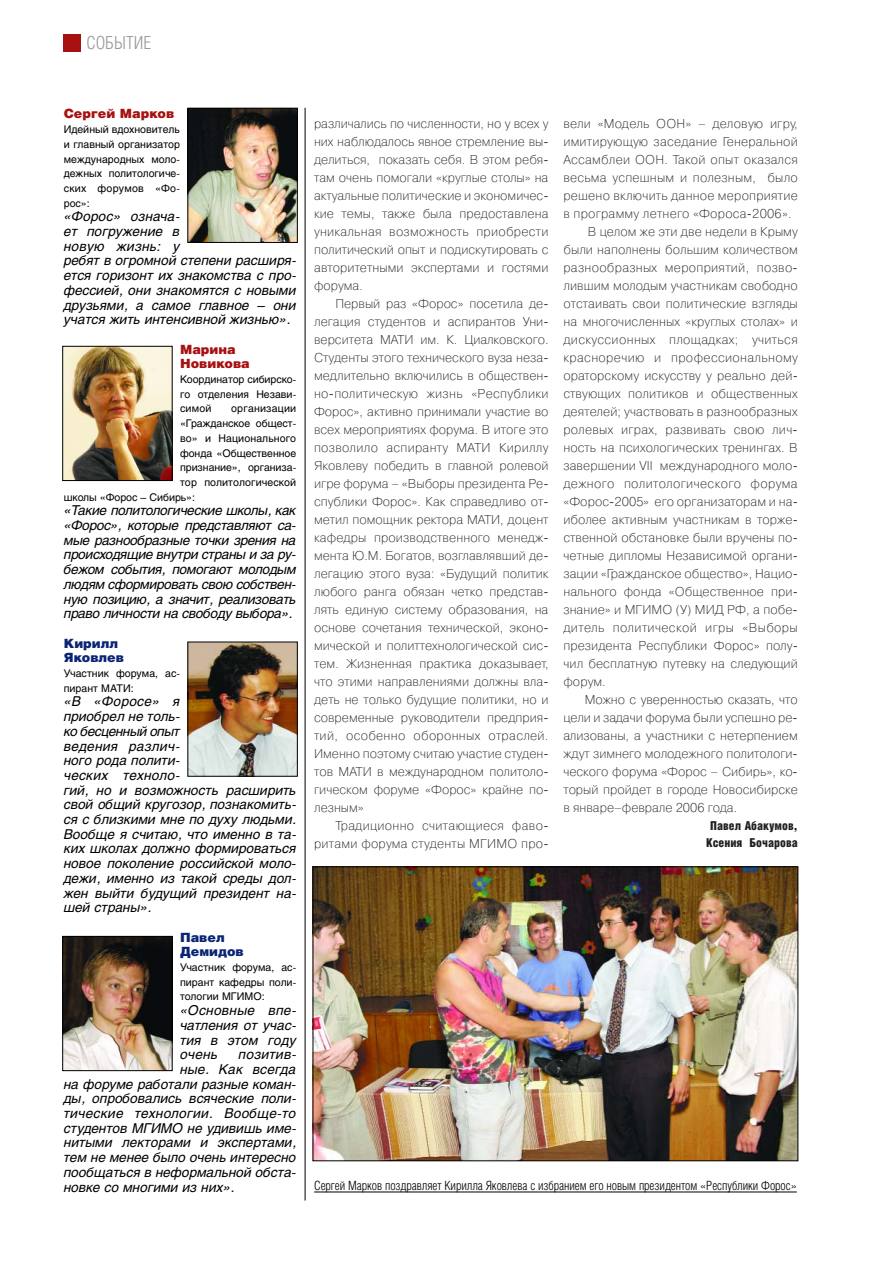
<style>
.page{position:relative;width:893px;height:1263px;background:#fff}
.page>*{position:absolute;margin:0;border:0;box-sizing:border-box;transform-origin:0 0}
.t1{font:300 18px "Helios Cond";color:#999}
.t2{font:italic 13.5px/14.7px "Helios";color:#000}
.t3{font:italic 13.5px "Helios";letter-spacing:.02em;color:#000}
.t4{font:italic 13.5px "Helios";letter-spacing:.025em;color:#000}
.t5{font:12.75px/18px "Pragmatica Light C";letter-spacing:.005em;color:#231f20;text-align:justify}
.t6{font:12.75px "Pragmatica Light C";letter-spacing:.03em;color:#231f20}
.t7{font:300 12.75px "Helios Cond";letter-spacing:-.005em;color:#000}
.t8{font:900 12.75px/14.7px "Helios";color:#a71111}
.t9{font:900 12.75px/14.7px "Helios";color:#0b2574}
.t10{font:900 12.3px/18px "Helios Cond";color:#231f20;text-align:center}
.t11{font:10.5px/14.7px "Helios";color:#000;text-align:justify}
</style>
<div class="page">
<div style="left:63px;top:34px;width:17px;height:17px;background:#a71111"></div>
<img style="left:189px;top:110px;width:107px;height:131px">
<div style="left:187px;top:108px;width:111px;height:135px;border:1px solid #000"></div>
<img style="left:64px;top:348px;width:106px;height:131px">
<div style="left:62px;top:346px;width:110px;height:135px;border:1px solid #000"></div>
<img style="left:189px;top:644px;width:107px;height:131px">
<div style="left:187px;top:642px;width:111px;height:135px;border:1px solid #000"></div>
<img style="left:64px;top:938px;width:106px;height:131px">
<div style="left:62px;top:936px;width:110px;height:135px;border:1px solid #000"></div>
<hr style="left:305px;top:108px;width:1px;height:1093px;background:#000">
<img style="left:314px;top:868px;width:482px;height:291px">
<div style="left:312px;top:866px;width:486px;height:295px;border:1px solid #000"></div>
<hr style="left:314px;top:1192px;width:482px;height:1px;background:#000">
<h1 class="t1" style="left:86px;top:37px;width:66px">СОБЫТИЕ</h1>
<p class="t8" style="left:64px;top:108px;width:112px">Сергей Марков</p>
<p class="t11" style="left:64px;top:123px;width:118px">Идейный вдохновитель и главный организатор международных моло&shy;дежных политологиче&shy;ских форумов «Фо&shy;рос»:</p>
<p class="t2" style="left:64px;top:211px;width:234px">«Форос» означа-<br>ет погружение в<br>новую жизнь: у<br>ребят в огромной степени расширя&shy;ется горизонт их знакомства с про&shy;фессией, они знакомятся с новыми друзьями, а самое главное – они учатся жить интенсивной жизнью».</p>
<p class="t8" style="left:180px;top:343px;width:71px">Марина<br>Новикова</p>
<p class="t11" style="left:180px;top:373px;width:118px">Координатор сибирско&shy;го отделения Незави&shy;симой</p>
<p class="t5" style="left:563px;top:115px;width:236px">вели «Модель ООН» – деловую игру,</p>
<p class="t5" style="left:563px;top:133px;width:236px">имитирующую заседание Генеральной</p>
<p class="t5" style="left:563px;top:151px;width:236px">Ассамблеи ООН. Такой опыт оказался</p>
<p class="t5" style="left:563px;top:169px;width:236px">весьма успешным и полезным, было</p>
<p class="t5" style="left:563px;top:187px;width:236px">решено включить данное мероприятие</p>
<p class="t5" style="left:563px;top:205px;width:230px">в программу летнего «Фороса-2006».</p>
<p class="t5" style="left:588px;top:223px;width:211px">В целом же эти две недели в Крыму</p>
<p class="t5" style="left:563px;top:241px;width:236px">были наполнены большим количеством</p>
<p class="t5" style="left:563px;top:259px;width:236px">разнообразных мероприятий, позво-</p>
<p class="t5" style="left:563px;top:277px;width:236px">лившим молодым участникам свободно</p>
<p class="t5" style="left:563px;top:295px;width:236px">отстаивать свои политические взгляды</p>
<p class="t5" style="left:563px;top:313px;width:236px">на многочисленных «круглых столах» и</p>
<p class="t6" style="left:563px;top:333px;width:236px">дискуссионных площадках; учиться</p>
<p class="t6" style="left:563px;top:351px;width:236px">красноречию и профессиональному</p>
<p class="t5" style="left:563px;top:367px;width:236px">ораторскому искусству у реально дей-</p>
<p class="t5" style="left:563px;top:385px;width:236px">ствующих политиков и общественных</p>
<p class="t5" style="left:563px;top:403px;width:236px">деятелей; участвовать в разнообразных</p>
<p class="t5" style="left:563px;top:421px;width:236px">ролевых играх, развивать свою лич-</p>
<p class="t5" style="left:563px;top:439px;width:236px">ность на психологических тренингах. В</p>
<p class="t5" style="left:563px;top:457px;width:236px">завершении VII международного моло-</p>
<p class="t6" style="left:563px;top:477px;width:236px">дежного политологического форума</p>
<p class="t5" style="left:563px;top:493px;width:236px">«Форос-2005» его организаторам и на-</p>
<p class="t5" style="left:563px;top:511px;width:236px">иболее активным участникам в торже-</p>
<p class="t5" style="left:563px;top:529px;width:236px">ственной обстановке были вручены по-</p>
<p class="t5" style="left:563px;top:547px;width:236px">четные дипломы Независимой органи-</p>
<p class="t5" style="left:563px;top:565px;width:236px">зации «Гражданское общество», Нацио-</p>
<p class="t5" style="left:563px;top:583px;width:236px">нального фонда «Общественное при-</p>
<p class="t5" style="left:563px;top:601px;width:236px">знание» и МГИМО (У) МИД РФ, а побе-</p>
<p class="t6" style="left:563px;top:621px;width:236px">дитель политической игры «Выборы</p>
<p class="t5" style="left:563px;top:637px;width:236px">президента Республики Форос» полу-</p>
<p class="t5" style="left:563px;top:655px;width:236px">чил бесплатную путевку на следующий</p>
<p class="t5" style="left:563px;top:673px;width:44px">форум.</p>
<p class="t5" style="left:584px;top:691px;width:215px">Можно с уверенностью сказать, что</p>
<p class="t5" style="left:563px;top:709px;width:236px">цели и задачи форума были успешно ре-</p>
<p class="t5" style="left:563px;top:727px;width:236px">ализованы, а участники с нетерпением</p>
<p class="t5" style="left:563px;top:745px;width:236px">ждут зимнего молодежного политологи-</p>
<p class="t5" style="left:563px;top:763px;width:236px">ческого форума «Форос – Сибирь», ко-</p>
<p class="t5" style="left:563px;top:781px;width:236px">торый пройдет в городе Новосибирске</p>
<p class="t5" style="left:563px;top:799px;width:175px">в январе–феврале 2006 года.</p>
<p class="t10" style="left:706px;top:818px;width:93px">Павел Абакумов,<br>Ксения Бочарова</p>
<p class="t5" style="left:314px;top:115px;width:236px">различались по численности, но у всех у них наблюдалось явное стремление вы&shy;делиться, показать себя. В этом ребя&shy;там очень помогали «круглые столы» на актуальные политические и экономичес&shy;кие темы, также была предоставлена уникальная возможность приобрести политический опыт и подискутировать с авторитетными экспертами и гостями форума.</p>
<p class="t5" style="left:314px;top:295px;width:236px;text-indent:21px">Первый раз «Форос» посетила де&shy;легация студентов и аспирантов Уни&shy;верситета МАТИ им. К. Циалковского.<br>Студенты этого технического вуза неза&shy;медлительно включились в обществен&shy;но-политическую жизнь «Республики Форос», активно принимали участие во всех мероприятиях форума. В итоге это позволило аспиранту МАТИ Кириллу Яковлеву победить в главной ролевой игре форума – «Выборы президента Ре&shy;спублики Форос». Как справедливо от&shy;метил помощник ректора МАТИ, доцент кафедры производственного менедж&shy;мента Ю.М. Богатов, возглавлявший де&shy;легацию этого вуза: «Будущий политик любого ранга обязан четко представ&shy;лять единую систему образования, на основе сочетания технической, эконо&shy;мической и политтехнологической сис&shy;тем. Жизненная практика доказывает, что этими направлениями должны вла&shy;деть не только будущие политики, но и современные руководители предприя&shy;тий, особенно оборонных отраслей.<br>Именно поэтому считаю участие студен&shy;тов МАТИ в международном политоло&shy;гическом форуме «Форос» крайне по&shy;лезным»</p>
<p class="t5" style="left:314px;top:817px;width:236px;text-align:right">Традиционно считающиеся фаво&shy;ритами форума студенты МГИМО про-</p>
<p class="t11" style="left:231px;top:403px;width:66px">организации</p>
<p class="t11" style="left:180px;top:417px;width:118px">«Гражданское общест-</p>
<p class="t11" style="left:180px;top:432px;width:118px">во» и Национального</p>
<p class="t11" style="left:180px;top:447px;width:118px">фонда «Общественное</p>
<p class="t11" style="left:180px;top:462px;width:118px">признание», организа-</p>
<p class="t11" style="left:180px;top:476px;width:118px">тор политологической</p>
<p class="t11" style="left:64px;top:491px;width:133px">школы «Форос – Сибирь»:</p>
<p class="t2" style="left:64px;top:505px;width:234px;text-align:justify">«Такие политологические школы, как «Форос», которые представляют са&shy;мые разнообразные точки зрения на происходящие внутри страны и за ру&shy;бежом события, помогают молодым людям сформировать свою собствен&shy;ную позицию, а значит, реализовать право личности на свободу выбора».</p>
<p class="t9" style="left:64px;top:637px;width:62px">Кирилл<br>Яковлев</p>
<p class="t11" style="left:64px;top:667px;width:118px">Участник форума, ас&shy;пирант МАТИ:</p>
<p class="t2" style="left:64px;top:696px;width:234px">«В «Форосе» я<br>приобрел не толь-<br>ко бесценный опыт<br>ведения различ-<br>ного рода полити-<br>ческих техноло-<br>гий, но и возможность расширить свой общий кругозор, познакомить&shy;ся с близкими мне по духу людьми.<br>Вообще я считаю, что именно в та&shy;ких школах должно формироваться новое поколение российской моло&shy;дежи, именно из такой среды дол&shy;жен выйти будущий президент на&shy;шей страны».</p>
<p class="t9" style="left:180px;top:931px;width:65px">Павел<br>Демидов</p>
<p class="t11" style="left:180px;top:961px;width:118px">Участник форума, ас&shy;пирант кафедры поли&shy;тологии МГИМО:</p>
<p class="t2" style="left:180px;top:1005px;width:118px;text-align:justify">«Основные впе&shy;чатления от учас&shy;тия в этом году очень</p>
<p class="t4" style="left:239px;top:1048px;width:59px">позитив-</p>
<p class="t2" style="left:180px;top:1064px;width:118px">ные. Как всегда</p>
<p class="t2" style="left:64px;top:1078px;width:234px">на форуме работали разные коман-</p>
<p class="t2" style="left:64px;top:1093px;width:234px">ды, опробовались всяческие поли-</p>
<p class="t3" style="left:64px;top:1107px;width:234px">тические технологии. Вообще-то</p>
<p class="t2" style="left:64px;top:1122px;width:234px">студентов МГИМО не удивишь име-</p>
<p class="t2" style="left:64px;top:1137px;width:234px">нитыми лекторами и экспертами,</p>
<p class="t2" style="left:64px;top:1152px;width:234px">тем не менее было очень интересно</p>
<p class="t2" style="left:64px;top:1167px;width:234px">пообщаться в неформальной обста-</p>
<p class="t2" style="left:64px;top:1181px;width:172px">новке со многими из них».</p>
<p class="t7" style="left:314px;top:1181px;width:484px">Сергей Марков поздравляет Кирилла Яковлева с избранием его новым президентом «Республики Форос»</p>
</div>
